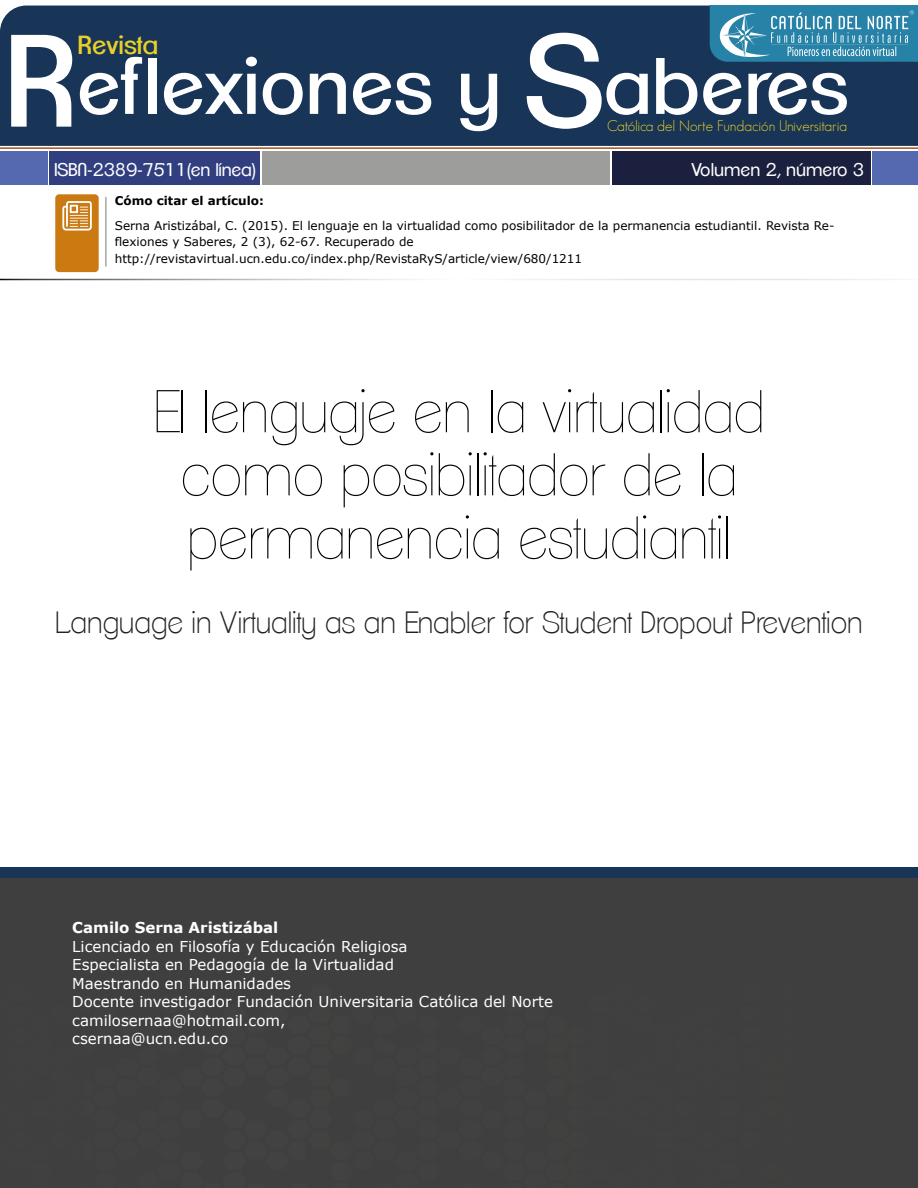
<style>
.page{position:relative;width:918px;height:1188px;background:#fff}
.page>*{position:absolute;margin:0;border:0;box-sizing:border-box;transform-origin:0 0}
.t1{font:127.5px "Clemente P Dai";color:#fff}
.t2{font:77.7px "Clemente P Dai";color:#fff}
.t3{font:100 58.5px/63.2px "Clemente P Daa";color:#000;text-align:center}
.t4{font:200 30px "Clemente P Dac";color:#222}
.t5{font:25.5px "Clemente P Dai";color:#e8d027}
.t6{font:18px "Clemente P Dag";letter-spacing:-.015em;color:#fff}
.t7{font:15px/18.5px "Verdana";color:#fff}
.t8{font:300 15px "Geosans";color:#e8d027}
.t9{font:700 15px "Verdana";color:#fff}
.t10{font:12px/16.5px "Verdana";color:#000}
.t11{font:700 12px "Verdana";color:#000}
.s1{font-size:127.5px}
.s2{font-size:77.7px}
</style>
<div class="page">
<div style="left:0;top:6px;width:918px;height:140px;background:#183457"></div>
<div style="left:49px;top:152px;width:211px;height:32px;background:#313e80"></div>
<div style="left:612px;top:152px;width:259px;height:32px;background:#1b203f"></div>
<div style="left:263px;top:152px;width:347px;height:32px;background:#9d9d9c"></div>
<div style="left:0;top:152px;width:48px;height:32px;background:#5569b0"></div>
<div style="left:872px;top:152px;width:46px;height:32px;background:#5569b0"></div>
<svg style="left:710px;top:6px;width:208px;height:56px"></svg>
<hr style="left:0;top:147px;width:918px;height:2px;background:#a64f17">
<div style="left:55px;top:194px;width:44px;height:78px;background:#cb7a12;border-radius:4px"></div>
<svg style="left:62px;top:201px;width:30px;height:30px"></svg>
<hr style="left:106px;top:197px;width:1px;height:70px;background:#000">
<div style="left:0;top:867px;width:918px;height:50px;background:#183457"></div>
<div style="left:0;top:878px;width:918px;height:310px;background:#3f3f3f"></div>
<h2 class="t2" style="left:121px;top:41px;width:729px">flexiones y <span class="s1">S</span>aberes</h2>
<h1 class="t1" style="left:4px;top:6px;width:118px">R<span class="s2">e</span></h1>
<h3 class="t5" style="left:78px;top:30px;width:82px">Revista</h3>
<p class="t8" style="left:607px;top:117px;width:242px">Católica del Norte Fundación Universitaria</p>
<h3 class="t6" style="left:54px;top:159px;width:203px">ISBN-2389-7511(en línea)</h3>
<h3 class="t6" style="left:691px;top:159px;width:174px">Volumen 2, número 3</h3>
<p class="t11" style="left:115px;top:192px;width:151px">Cómo citar el artículo:</p>
<p class="t10" style="left:115px;top:217px;width:721px">Serna Aristizábal, C. (2015). El lenguaje en la virtualidad como posibilitador de la permanencia estudiantil. Revista Re&shy;flexiones y Saberes, 2 (3), 62-67. Recuperado de http://revistavirtual.ucn.edu.co/index.php/RevistaRyS/article/view/680/1211</p>
<h3 class="t3" style="left:154px;top:380px;width:612px">El lenguaje en la virtualidad como posibilitador de la permanencia estudiantil</h3>
<h3 class="t4" style="left:55px;top:606px;width:809px">Language in Virtuality as an Enabler for Student Dropout Prevention</h3>
<p class="t9" style="left:72px;top:917px;width:208px">Camilo Serna Aristizábal</p>
<p class="t7" style="left:72px;top:937px;width:482px">Licenciado en Filosofía y Educación Religiosa<br>Especialista en Pedagogía de la Virtualidad<br>Maestrando en Humanidades<br>Docente investigador Fundación Universitaria Católica del Norte camilosernaa@hotmail.com,<br>csernaa@ucn.edu.co</p>
</div>
